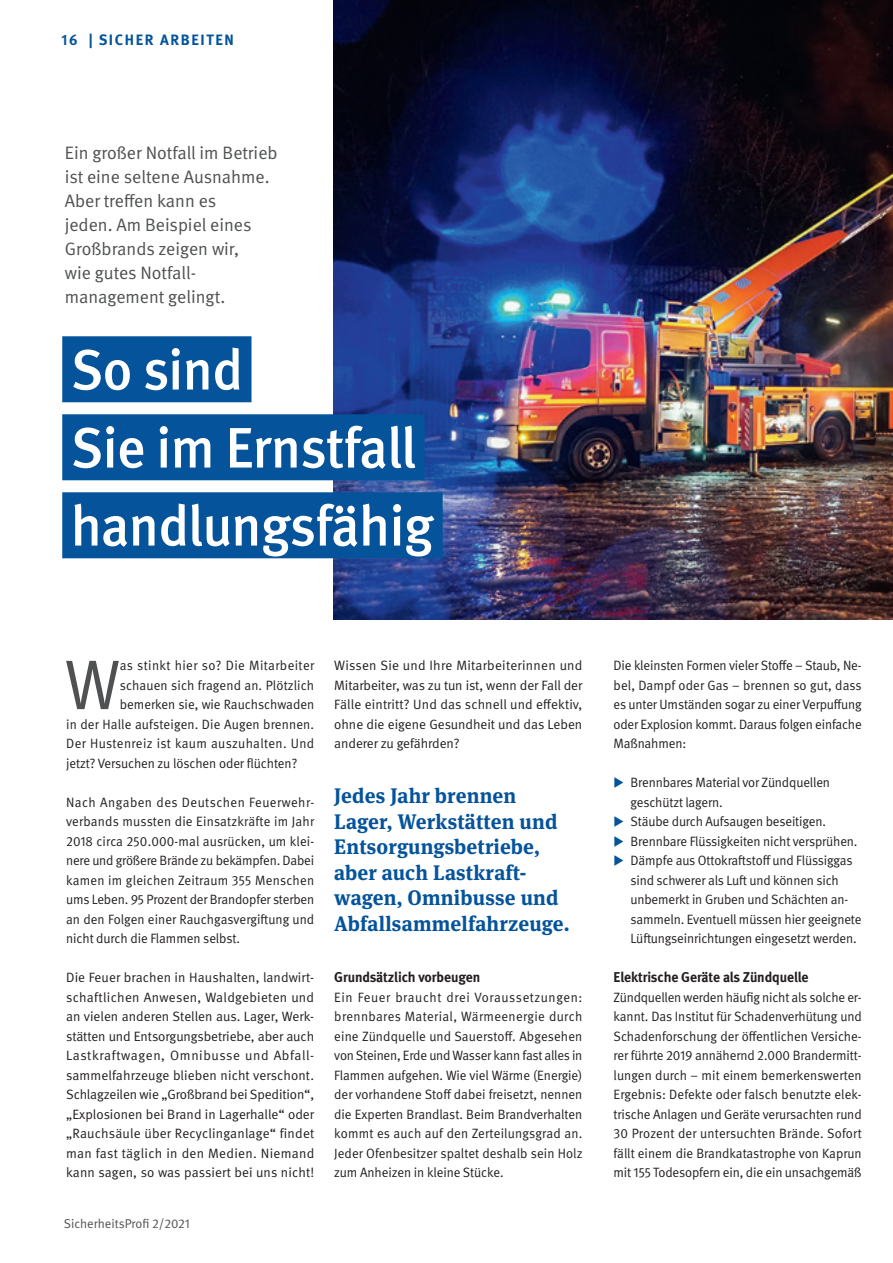
<style>
.page{position:relative;width:893px;height:1263px;background:#fff}
.page>*{position:absolute;margin:0;border:0;box-sizing:border-box;transform-origin:0 0}
.BGV_Fließ_Initial{font:70.35px "DGUV Meta";color:#4f5152}
.BGV_Head_Hinterlegt{font:500 57px "DGUV Meta";letter-spacing:-.01em;color:#fff}
.BGV_Zitat_links-Blau{font:700 21px/25.5px "DGUV Meta Serif";letter-spacing:.01em;color:#04539b}
.BGV_Sub_12pt{font:18px/24px "DGUV Meta";color:#4f5152}
.t1{font:700 15px "DGUV Meta";letter-spacing:.11em;color:#04539b}
.BGV_Fließ_Einleser{font:700 14.25px "DGUV Meta";letter-spacing:-.005em;color:#231f20}
.BGV_Fließ{font:13.5px/19.5px "DGUV Meta";letter-spacing:-.005em;color:#231f20;text-align:justify}
.BGV_Fließ_Aufzählung{font:13.5px/19.5px "DGUV Meta";letter-spacing:-.01em;color:#231f20}
.BGV_Fließ_Initial-2{font:13.5px "DGUV Meta";letter-spacing:.01em;color:#231f20}
.BGV_Fließ_Initial-3{font:13.5px "DGUV Meta";letter-spacing:.03em;color:#231f20}
.t2{font:12.75px "DGUV Meta";color:#4f5152}
</style>
<div class="page">
<img style="left:334px;top:0;width:559px;height:620px">
<div style="left:62px;top:336px;width:189px;height:66px;background:#04539b"></div>
<div style="left:62px;top:414px;width:363px;height:66px;background:#04539b"></div>
<div style="left:62px;top:492px;width:381px;height:66px;background:#04539b"></div>
<p class="t1" style="left:62px;top:31px;width:174px">16 | SICHER ARBEITEN</p>
<h2 class="BGV_Sub_12pt" style="left:65px;top:141px;width:214px">Ein großer Notfall im Betrieb ist eine seltene Ausnahme.<br>Aber treffen kann es<br>jeden. Am Beispiel eines<br>Großbrands zeigen wir,<br>wie gutes Notfall&shy;management gelingt.</h2>
<h1 class="BGV_Head_Hinterlegt" style="left:71px;top:337px;width:174px">So sind</h1>
<h1 class="BGV_Head_Hinterlegt" style="left:71px;top:415px;width:347px">Sie im Ernstfall</h1>
<h1 class="BGV_Head_Hinterlegt" style="left:71px;top:493px;width:364px">handlungsfähig</h1>
<p class="BGV_Fließ_Initial" style="left:65px;top:644px;width:57px">W</p>
<p class="BGV_Fließ_Initial-3" style="left:120px;top:658px;width:196px">as stinkt hier so? Die Mitarbeiter</p>
<p class="BGV_Fließ_Initial-2" style="left:120px;top:677px;width:196px">schauen sich fragend an. Plötzlich</p>
<p class="BGV_Fließ_Initial-2" style="left:120px;top:697px;width:196px">bemerken sie, wie Rauchschwaden</p>
<p class="BGV_Fließ_Initial-2" style="left:66px;top:716px;width:250px">in der Halle aufsteigen. Die Augen brennen.</p>
<p class="BGV_Fließ_Initial-2" style="left:66px;top:736px;width:250px">Der Hustenreiz ist kaum auszuhalten. Und</p>
<p class="BGV_Fließ_Initial-2" style="left:66px;top:755px;width:233px">jetzt? Versuchen zu löschen oder flüchten?</p>
<p class="BGV_Fließ" style="left:66px;top:792px;width:250px">Nach Angaben des Deutschen Feuerwehr&shy;verbands mussten die Einsatzkräfte im Jahr 2018 circa 250.000-mal ausrücken, um klei&shy;nere und größere Brände zu bekämpfen. Dabei kamen im gleichen Zeitraum 355 Menschen ums Leben. 95 Prozent der Brandopfer sterben an den Folgen einer Rauchgasvergiftung und nicht durch die Flammen selbst.</p>
<p class="BGV_Fließ" style="left:66px;top:968px;width:250px">Die Feuer brachen in Haushalten, landwirt&shy;schaftlichen Anwesen, Waldgebieten und an vielen anderen Stellen aus. Lager, Werk&shy;stätten und Entsorgungsbetriebe, aber auch Lastkraftwagen, Omnibusse und Abfall&shy;sammelfahrzeuge blieben nicht verschont.<br>Schlagzeilen wie „Großbrand bei Spedition“, „Explosionen bei Brand in Lagerhalle“ oder „Rauchsäule über Recyclinganlage“ findet man fast täglich in den Medien. Niemand kann sagen, so was passiert bei uns nicht!</p>
<p class="t2" style="left:64px;top:1216px;width:128px">SicherheitsProfi 2/2021</p>
<p class="BGV_Fließ" style="left:334px;top:656px;width:250px">Wissen Sie und Ihre Mitarbeiterinnen und Mitarbeiter, was zu tun ist, wenn der Fall der Fälle eintritt? Und das schnell und effektiv, ohne die eigene Gesundheit und das Leben anderer zu gefährden?</p>
<p class="BGV_Zitat_links-Blau" style="left:334px;top:783px;width:237px">Jedes Jahr brennen<br>Lager, Werkstätten und<br>Entsorgungsbetriebe, aber auch Lastkraft&shy;wagen, Omnibusse und<br>Abfallsammelfahrzeuge.</p>
<h3 class="BGV_Fließ_Einleser" style="left:334px;top:969px;width:147px">Grundsätzlich vorbeugen</h3>
<p class="BGV_Fließ" style="left:334px;top:987px;width:250px">Ein Feuer braucht drei Voraussetzungen: brennbares Material, Wärmeenergie durch eine Zündquelle und Sauerstoff. Abgesehen von Steinen, Erde und Wasser kann fast alles in Flammen aufgehen. Wie viel Wärme (Energie) der vorhandene Stoff dabei freisetzt, nennen die Experten Brandlast. Beim Brandverhalten kommt es auch auf den Zerteilungsgrad an.<br>Jeder Ofenbesitzer spaltet deshalb sein Holz zum Anheizen in kleine Stücke.</p>
<p class="BGV_Fließ" style="left:614px;top:656px;width:250px">Die kleinsten Formen vieler Stoffe – Staub, Ne&shy;bel, Dampf oder Gas – brennen so gut, dass es unter Umständen sogar zu einer Verpuffung oder Explosion kommt. Daraus folgen einfache Maßnahmen:</p>
<p class="BGV_Fließ_Aufzählung" style="left:631px;top:773px;width:201px">Brennbares Material vor Zündquellen geschützt lagern.</p>
<p class="BGV_Fließ_Aufzählung" style="left:631px;top:812px;width:197px">Stäube durch Aufsaugen beseitigen.</p>
<p class="BGV_Fließ_Aufzählung" style="left:631px;top:831px;width:228px">Brennbare Flüssigkeiten nicht versprühen.</p>
<p class="BGV_Fließ_Aufzählung" style="left:631px;top:851px;width:232px">Dämpfe aus Ottokraftstoff und Flüssiggas sind schwerer als Luft und können sich unbemerkt in Gruben und Schächten an&shy;sammeln. Eventuell müssen hier geeignete Lüftungseinrichtungen eingesetzt werden.</p>
<h3 class="BGV_Fließ_Einleser" style="left:614px;top:969px;width:196px">Elektrische Geräte als Zündquelle</h3>
<p class="BGV_Fließ" style="left:614px;top:987px;width:250px">Zündquellen werden häufig nicht als solche er&shy;kannt. Das Institut für Schadenverhütung und Schadenforschung der öffentlichen Versiche&shy;rer führte 2019 annähernd 2.000 Brandermitt&shy;lungen durch – mit einem bemerkenswerten Ergebnis: Defekte oder falsch benutzte elek&shy;trische Anlagen und Geräte verursachten rund 30 Prozent der untersuchten Brände. Sofort fällt einem die Brandkatastrophe von Kaprun mit 155 Todesopfern ein, die ein unsachgemäß</p>
</div>
